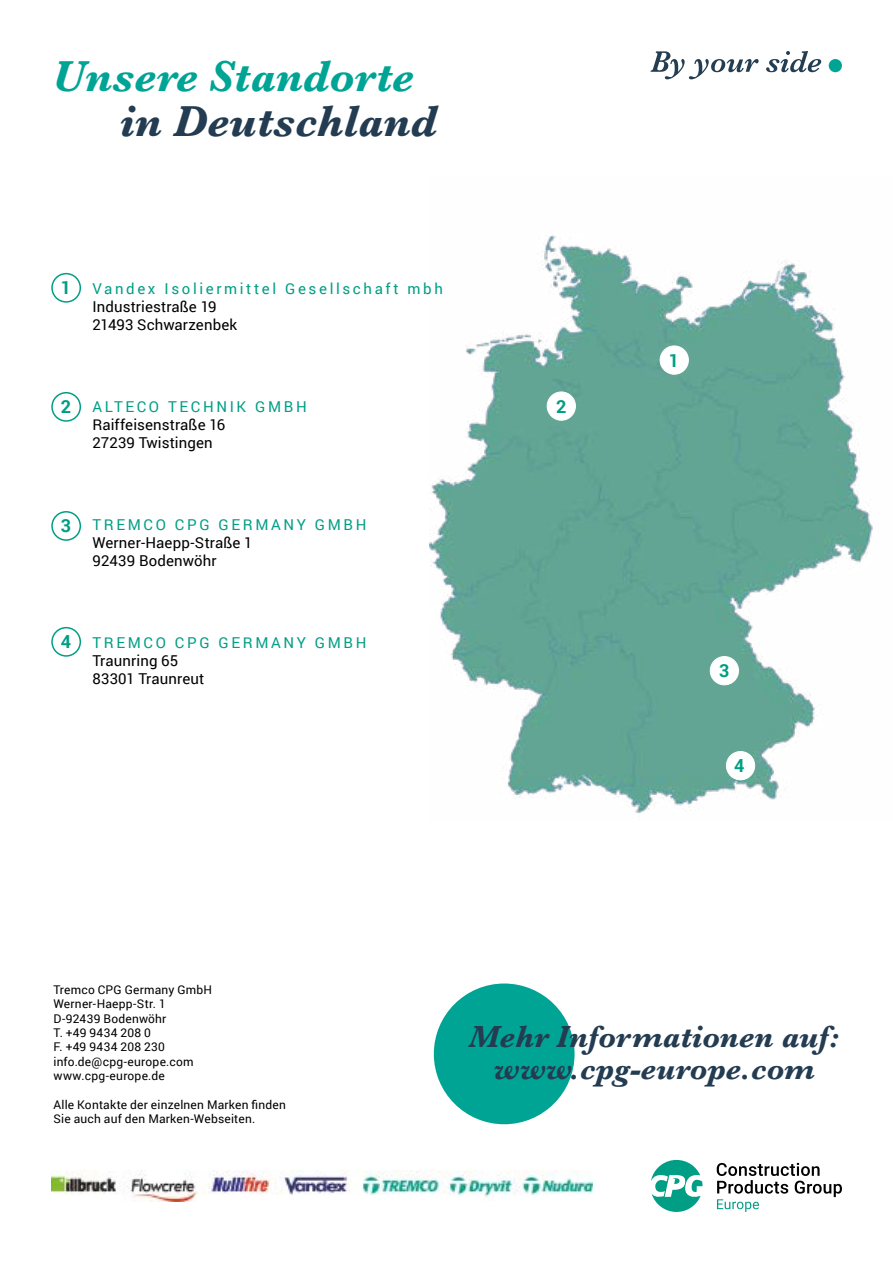
<style>
.page{position:relative;width:893px;height:1263px;background:#fff}
.page>*{position:absolute;margin:0;border:0;box-sizing:border-box;transform-origin:0 0}
.t1{font:italic 700 45px "Baskerville";color:#00a495}
.t2{font:italic 700 45px "Baskerville";color:#243c51}
.t3{font:italic 700 31.65px/31.7px "Baskerville";color:#243c51;text-align:center}
.t4{font:700 18px "Roboto";color:#009e85}
.t5{font:15px/18px "Roboto";letter-spacing:.01em;color:#000}
.t6{font:15px "Roboto";letter-spacing:.175em;color:#009e85}
.t7{font:12px/14.4px "Roboto";letter-spacing:.02em;color:#000}
</style>
<div class="page">
<img style="left:51px;top:1170px;width:541px;height:31px">
<svg style="left:717px;top:1163px;width:125px;height:49px"></svg>
<svg style="left:651px;top:1160px;width:51px;height:52px"></svg>
<svg style="left:650px;top:51px;width:109px;height:28px"></svg>
<svg style="left:766px;top:51px;width:55px;height:21px"></svg>
<div style="left:829px;top:59px;width:13px;height:13px;background:#00a494;border-radius:50%"></div>
<div style="left:434px;top:983px;width:141px;height:141px;background:#00a495;border-radius:50%"></div>
<img style="left:429px;top:235px;width:444px;height:578px">
<div style="left:51px;top:273px;width:30px;height:30px;border:2px solid #009e85;border-radius:50%"></div>
<div style="left:51px;top:392px;width:30px;height:30px;border:2px solid #009e85;border-radius:50%"></div>
<div style="left:51px;top:511px;width:30px;height:30px;border:2px solid #009e85;border-radius:50%"></div>
<div style="left:51px;top:627px;width:30px;height:30px;border:2px solid #009e85;border-radius:50%"></div>
<div style="left:660px;top:346px;width:28px;height:28px;background:#fff;border-radius:50%"></div>
<div style="left:660px;top:346px;width:29px;height:29px;border:1px solid #fff;border-radius:50%"></div>
<div style="left:547px;top:392px;width:28px;height:28px;background:#fff;border-radius:50%"></div>
<div style="left:547px;top:392px;width:29px;height:29px;border:1px solid #fff;border-radius:50%"></div>
<div style="left:710px;top:656px;width:28px;height:29px;background:#fff;border-radius:50%"></div>
<div style="left:710px;top:656px;width:29px;height:29px;border:1px solid #fff;border-radius:50%"></div>
<div style="left:726px;top:751px;width:29px;height:29px;background:#fff;border-radius:50%"></div>
<div style="left:726px;top:751px;width:29px;height:29px;border:1px solid #fff;border-radius:50%"></div>
<h1 class="t1" style="left:52px;top:45px;width:363px">Unsere Standorte</h1>
<h1 class="t2" style="left:120px;top:90px;width:319px">in Deutschland</h1>
<h3 class="t4" style="left:61px;top:275px;width:12px">1</h3>
<p class="t6" style="left:92px;top:278px;width:352px">Vandex Isoliermittel Gesellschaft mbh</p>
<p class="t5" style="left:92px;top:297px;width:146px">Industriestraße 19<br>21493 Schwarzenbek</p>
<h3 class="t4" style="left:61px;top:394px;width:12px">2</h3>
<p class="t6" style="left:92px;top:396px;width:216px">ALTECO TECHNIK GMBH</p>
<p class="t5" style="left:92px;top:415px;width:134px">Raiffeisenstraße 16<br>27239 Twistingen</p>
<h3 class="t4" style="left:61px;top:513px;width:12px">3</h3>
<p class="t6" style="left:92px;top:514px;width:275px">TREMCO CPG GERMANY GMBH</p>
<p class="t5" style="left:92px;top:533px;width:162px">Werner-Haepp-Straße 1<br>92439 Bodenwöhr</p>
<h3 class="t4" style="left:61px;top:629px;width:12px">4</h3>
<p class="t6" style="left:92px;top:633px;width:275px">TREMCO CPG GERMANY GMBH</p>
<p class="t5" style="left:92px;top:651px;width:113px">Traunring 65<br>83301 Traunreut</p>
<h3 class="t4" style="left:556px;top:393px;width:12px">2</h3>
<h3 class="t4" style="left:669px;top:347px;width:12px">1</h3>
<h3 class="t4" style="left:719px;top:658px;width:12px">3</h3>
<h3 class="t4" style="left:734px;top:753px;width:12px">4</h3>
<p class="t7" style="left:53px;top:982px;width:160px">Tremco CPG Germany GmbH<br>Werner-Haepp-Str. 1<br>D-92439 Bodenwöhr<br>T. +49 9434 208 0<br>F. +49 9434 208 230 info.de@cpg-europe.com www.cpg-europe.de</p>
<p class="t7" style="left:53px;top:1097px;width:234px">Alle Kontakte der einzelnen Marken finden<br>Sie auch auf den Marken-Webseiten.</p>
<h2 class="t3" style="left:469px;top:1021px;width:372px">Mehr Informationen auf: www.cpg-europe.com</h2>
</div>
